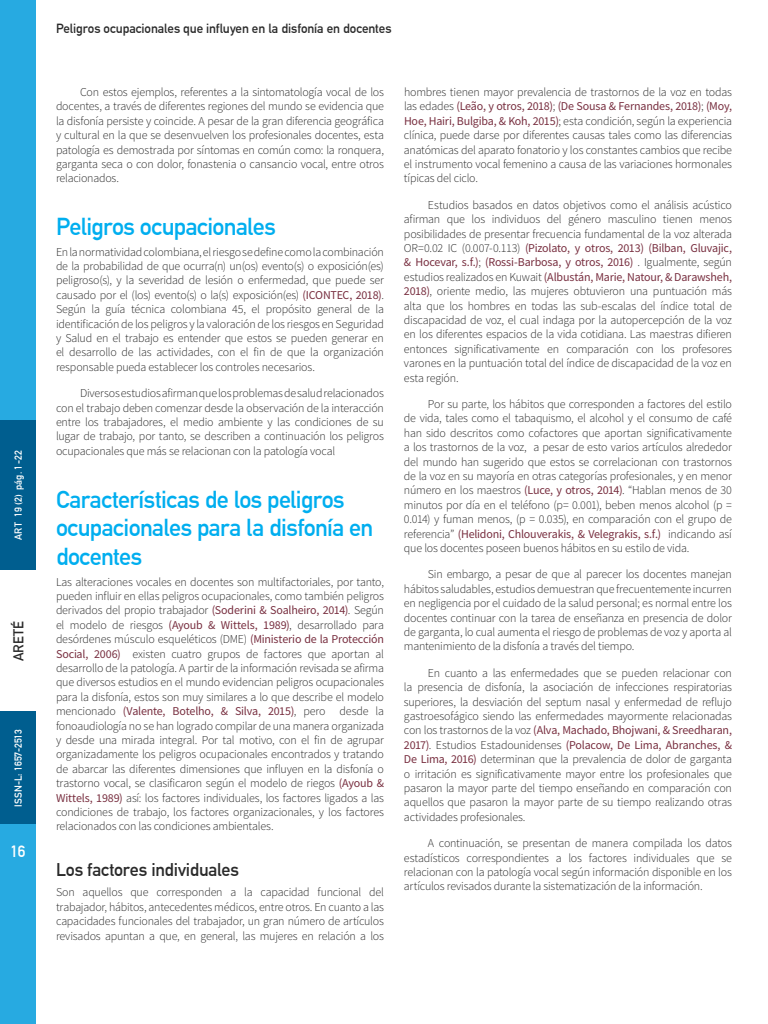
<style>
.page{position:relative;width:768px;height:1024px;background:#fff}
.page>*{position:absolute;margin:0;border:0;box-sizing:border-box;transform-origin:0 0}
.t1{font:700 24px/28.8px "DIN Alternate";letter-spacing:-.02em;color:#00aeef}
.t2{font:700 18px "DIN Alternate";letter-spacing:-.01em;color:#2a2a2a}
.t3{font:700 16px "DIN Alternate";color:#fff}
.t4{font:700 14px "DIN Alternate";letter-spacing:.01em;color:#2a2a2a}
.t5{font:700 13px "DIN Alternate";letter-spacing:-.005em;color:#2a2a2a}
.t6{font:300 12px/14.4px "Source Sans Pro";letter-spacing:-.015em;color:#2a2a2a;text-align:justify}
.t7{font:700 10px "DIN Alternate";letter-spacing:.005em;color:#fff}
.s1{font-weight:400;color:#782f40}
</style>
<div class="page">
<div style="left:0;top:712px;width:36px;height:312px;background:#27aae1"></div>
<div style="left:0;top:0;width:36px;height:570px;background:#27aae1"></div>
<div style="left:0;top:712px;width:36px;height:112px;background:#005e8f"></div>
<div style="left:0;top:420px;width:36px;height:150px;background:#005e8f"></div>
<p class="t7" style="left:11px;top:540px;width:91px;rotate:-90deg">ART 19 (2) pág. 1-22</p>
<p class="t4" style="left:8px;top:661px;width:42px;rotate:-90deg">ARETÉ</p>
<p class="t7" style="left:11px;top:807px;width:79px;rotate:-90deg">ISSN-L: 1657-2513</p>
<h3 class="t3" style="left:10px;top:839px;width:17px">16</h3>
<p class="t5" style="left:56px;top:19px;width:337px">Peligros ocupacionales que influyen en la disfonía en docentes</p>
<p class="t6" style="left:56px;top:85px;width:330px;text-indent:24px">Con estos ejemplos, referentes a la sintomatología vocal de los docentes, a través de diferentes regiones del mundo se evidencia que la disfonía persiste y coincide. A pesar de la gran diferencia geográfica y cultural en la que se desenvuelven los profesionales docentes, esta patología es demostrada por síntomas en común como: la ronquera, garganta seca o con dolor, fonastenia o cansancio vocal, entre otros relacionados.</p>
<h1 class="t1" style="left:56px;top:211px;width:222px">Peligros ocupacionales</h1>
<p class="t6" style="left:56px;top:244px;width:330px">En la normatividad colombiana, el riesgo se define como la combinación de la probabilidad de que ocurra(n) un(os) evento(s) o exposición(es) peligroso(s), y la severidad de lesión o enfermedad, que puede ser causado por el (los) evento(s) o la(s) exposición(es) <span class="s1">(ICONTEC, 2018)</span>.<br>Según la guía técnica colombiana 45, el propósito general de la identificación de los peligros y la valoración de los riesgos en Seguridad y Salud en el trabajo es entender que estos se pueden generar en el desarrollo de las actividades, con el fin de que la organización responsable pueda establecer los controles necesarios.</p>
<p class="t6" style="left:56px;top:386px;width:330px;text-indent:24px">Diversos estudios afirman que los problemas de salud relacionados con el trabajo deben comenzar desde la observación de la interacción entre los trabajadores, el medio ambiente y las condiciones de su lugar de trabajo, por tanto, se describen a continuación los peligros ocupacionales que más se relacionan con la patología vocal</p>
<h1 class="t1" style="left:56px;top:483px;width:319px">Características de los peligros ocupacionales para la disfonía en docentes</h1>
<p class="t6" style="left:56px;top:574px;width:330px">Las alteraciones vocales en docentes son multifactoriales, por tanto, pueden influir en ellas peligros ocupacionales, como también peligros derivados del propio trabajador <span class="s1">(Soderini &amp; Soalheiro, 2014)</span>. Según el modelo de riesgos <span class="s1">(Ayoub &amp; Wittels, 1989)</span>, desarrollado para desórdenes músculo esqueléticos (DME) <span class="s1">(Ministerio de la Protección Social, 2006)</span> existen cuatro grupos de factores que aportan al desarrollo de la patología. A partir de la información revisada se afirma que diversos estudios en el mundo evidencian peligros ocupacionales para la disfonía, estos son muy similares a lo que describe el modelo mencionado <span class="s1">(Valente, Botelho, &amp; Silva, 2015)</span>, pero desde la fonoaudiología no se han logrado compilar de una manera organizada y desde una mirada integral. Por tal motivo, con el fin de agrupar organizadamente los peligros ocupacionales encontrados y tratando de abarcar las diferentes dimensiones que influyen en la disfonía o trastorno vocal, se clasificaron según el modelo de riegos <span class="s1">(Ayoub &amp; Wittels, 1989)</span> así: los factores individuales, los factores ligados a las condiciones de trabajo, los factores organizacionales, y los factores relacionados con las condiciones ambientales.</p>
<h2 class="t2" style="left:56px;top:856px;width:185px">Los factores individuales</h2>
<p class="t6" style="left:56px;top:885px;width:330px">Son aquellos que corresponden a la capacidad funcional del trabajador, hábitos, antecedentes médicos, entre otros. En cuanto a las capacidades funcionales del trabajador, un gran número de artículos revisados apuntan a que, en general, las mujeres en relación a los</p>
<p class="t6" style="left:404px;top:85px;width:330px">hombres tienen mayor prevalencia de trastornos de la voz en todas las edades <span class="s1">(Leão, y otros, 2018)</span>; <span class="s1">(De Sousa &amp; Fernandes, 2018)</span>; <span class="s1">(Moy, Hoe, Hairi, Bulgiba, &amp; Koh, 2015)</span>; esta condición, según la experiencia clínica, puede darse por diferentes causas tales como las diferencias anatómicas del aparato fonatorio y los constantes cambios que recibe el instrumento vocal femenino a causa de las variaciones hormonales típicas del ciclo.</p>
<p class="t6" style="left:404px;top:198px;width:330px;text-indent:24px">Estudios basados en datos objetivos como el análisis acústico afirman que los individuos del género masculino tienen menos posibilidades de presentar frecuencia fundamental de la voz alterada OR=0.02 IC (0.007-0.113) <span class="s1">(Pizolato, y otros, 2013) (Bilban, Gluvajic, &amp; Hocevar, s.f.)</span>; <span class="s1">(Rossi-Barbosa, y otros, 2016)</span> . Igualmente, según estudios realizados en Kuwait <span class="s1">(Albustán, Marie, Natour, &amp; Darawsheh, 2018)</span>, oriente medio, las mujeres obtuvieron una puntuación más alta que los hombres en todas las sub-escalas del índice total de discapacidad de voz, el cual indaga por la autopercepción de la voz en los diferentes espacios de la vida cotidiana. Las maestras difieren entonces significativamente en comparación con los profesores varones en la puntuación total del índice de discapacidad de la voz en esta región.</p>
<p class="t6" style="left:404px;top:397px;width:330px;text-indent:24px">Por su parte, los hábitos que corresponden a factores del estilo de vida, tales como el tabaquismo, el alcohol y el consumo de café han sido descritos como cofactores que aportan significativamente a los trastornos de la voz, a pesar de esto varios artículos alrededor del mundo han sugerido que estos se correlacionan con trastornos de la voz en su mayoría en otras categorías profesionales, y en menor número en los maestros <span class="s1">(Luce, y otros, 2014)</span>. “Hablan menos de 30 minutos por día en el teléfono (p= 0.001), beben menos alcohol (p = 0.014) y fuman menos, (p = 0.035), en comparación con el grupo de referencia” <span class="s1">(Helidoni, Chlouverakis, &amp; Velegrakis, s.f.)</span> indicando así que los docentes poseen buenos hábitos en su estilo de vida.</p>
<p class="t6" style="left:404px;top:567px;width:329px;text-indent:24px">Sin embargo, a pesar de que al parecer los docentes manejan hábitos saludables, estudios demuestran que frecuentemente incurren en negligencia por el cuidado de la salud personal; es normal entre los docentes continuar con la tarea de enseñanza en presencia de dolor de garganta, lo cual aumenta el riesgo de problemas de voz y aporta al mantenimiento de la disfonía a través del tiempo.</p>
<p class="t6" style="left:404px;top:666px;width:330px;text-indent:24px">En cuanto a las enfermedades que se pueden relacionar con la presencia de disfonía, la asociación de infecciones respiratorias superiores, la desviación del septum nasal y enfermedad de reflujo gastroesofágico siendo las enfermedades mayormente relacionadas con los trastornos de la voz <span class="s1">(Alva, Machado, Bhojwani, &amp; Sreedharan, 2017)</span>. Estudios Estadounidenses <span class="s1">(Polacow, De Lima, Abranches, &amp; De Lima, 2016)</span> determinan que la prevalencia de dolor de garganta o irritación es significativamente mayor entre los profesionales que pasaron la mayor parte del tiempo enseñando en comparación con aquellos que pasaron la mayor parte de su tiempo realizando otras actividades profesionales.</p>
<p class="t6" style="left:404px;top:836px;width:329px;text-indent:24px">A continuación, se presentan de manera compilada los datos estadísticos correspondientes a los factores individuales que se relacionan con la patología vocal según información disponible en los artículos revisados durante la sistematización de la información.</p>
</div>
